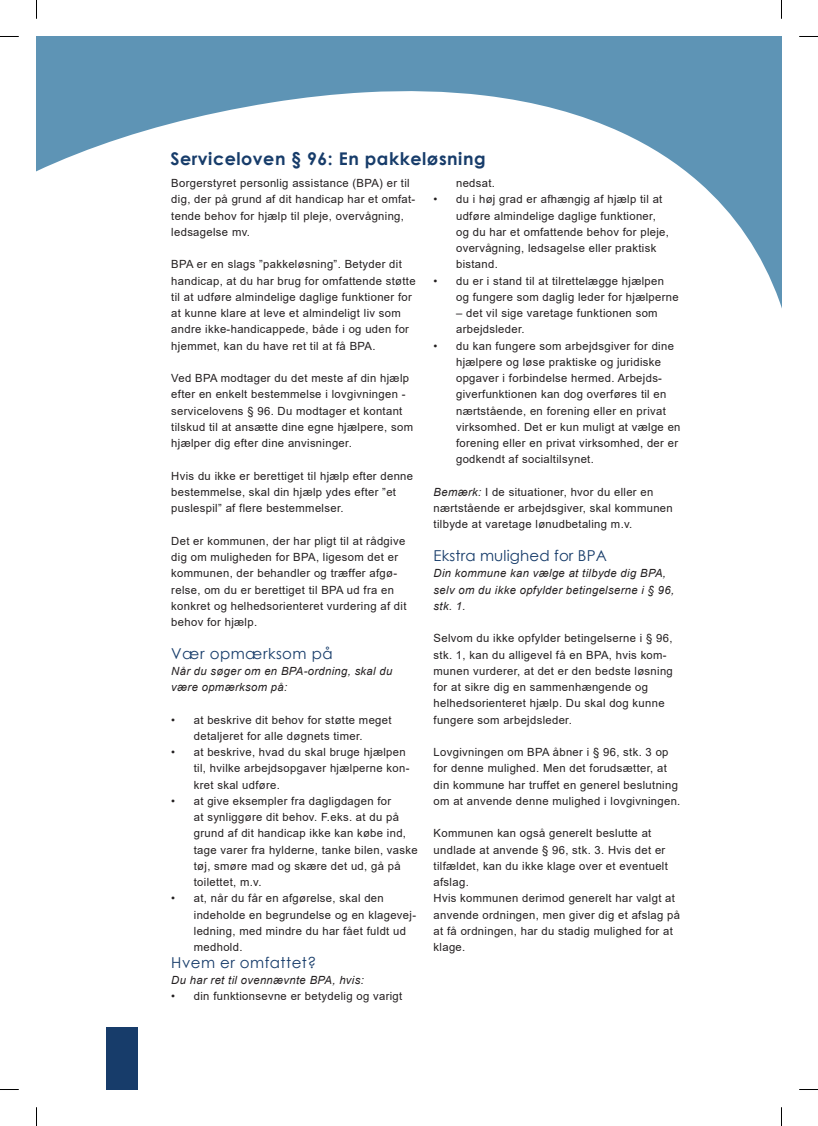
<style>
.page{position:relative;width:818px;height:1126px;background:#fff}
.page>*{position:absolute;margin:0;border:0;box-sizing:border-box;transform-origin:0 0}
.t1{font:700 17.5px "Century Gothic";letter-spacing:.03em;color:#173c6a}
.t2{font:15px "Century Gothic";letter-spacing:.03em;color:#173c6a}
.t3{font:15px "Century Gothic";letter-spacing:.01em;color:#173c6a}
.t4{font:11.25px/16.2px "Arial";letter-spacing:.03em;color:#231f20}
.t5{font:italic 11.25px/16.2px "Arial";letter-spacing:.03em;color:#231f20}
.s1{font-style:italic}
</style>
<div class="page">
<div style="left:106px;top:1026px;width:32px;height:63px;background:#173c6a"></div>
<svg style="left:36px;top:83px;width:745px;height:223px"></svg>
<div style="left:36px;top:36px;width:621px;height:47px;background:#5e94b5"></div>
<div style="left:657px;top:36px;width:124px;height:107px;background:#5e94b5"></div>
<div style="left:36px;top:42px;width:51px;height:63px;background:#5e94b5"></div>
<div style="left:735px;top:99px;width:46px;height:58px;background:#5e94b5"></div>
<svg style="left:0;top:36px;width:19px;height:1px"></svg>
<svg style="left:799px;top:36px;width:18px;height:1px"></svg>
<svg style="left:0;top:1089px;width:19px;height:1px"></svg>
<svg style="left:799px;top:1089px;width:18px;height:1px"></svg>
<svg style="left:36px;top:0;width:1px;height:19px"></svg>
<svg style="left:36px;top:1107px;width:1px;height:18px"></svg>
<h1 class="t1" style="left:170px;top:146px;width:316px">Serviceloven § 96: En pakkeløsning</h1>
<p class="t4" style="left:171px;top:175px;width:245px">Borgerstyret personlig assistance (BPA) er til dig, der på grund af dit handicap har et omfat&shy;tende behov for hjælp til pleje, overvågning, ledsagelse mv.</p>
<p class="t4" style="left:171px;top:256px;width:246px">BPA er en slags ”pakkeløsning”. Betyder dit handicap, at du har brug for omfattende støtte til at udføre almindelige daglige funktioner for at kunne klare at leve et almindeligt liv som andre ikke-handicappede, både i og uden for hjemmet, kan du have ret til at få BPA.</p>
<p class="t4" style="left:171px;top:370px;width:243px">Ved BPA modtager du det meste af din hjælp efter en enkelt bestemmelse i lovgivningen - servicelovens § 96. Du modtager et kontant tilskud til at ansætte dine egne hjælpere, som hjælper dig efter dine anvisninger.</p>
<p class="t4" style="left:171px;top:467px;width:243px">Hvis du ikke er berettiget til hjælp efter denne bestemmelse, skal din hjælp ydes efter ”et puslespil” af flere bestemmelser.</p>
<p class="t4" style="left:171px;top:532px;width:236px">Det er kommunen, der har pligt til at rådgive dig om muligheden for BPA, ligesom det er kommunen, der behandler og træffer afgø&shy;relse, om du er berettiget til BPA ud fra en konkret og helhedsorienteret vurdering af dit behov for hjælp.</p>
<h2 class="t2" style="left:171px;top:642px;width:163px">Vær opmærksom på</h2>
<p class="t5" style="left:171px;top:663px;width:222px">Når du søger om en BPA-ordning, skal du være opmærksom på:</p>
<p class="t4" style="left:171px;top:711px;width:222px;text-align:center">• at beskrive dit behov for støtte meget detaljeret for alle døgnets timer.</p>
<p class="t4" style="left:194px;top:744px;width:217px;text-indent:-22px">• at beskrive, hvad du skal bruge hjælpen til, hvilke arbejdsopgaver hjælperne kon&shy;kret skal udføre.</p>
<p class="t4" style="left:194px;top:792px;width:225px;text-indent:-22px">• at give eksempler fra dagligdagen for<br>at synliggøre dit behov. F.eks. at du på grund af dit handicap ikke kan købe ind, tage varer fra hylderne, tanke bilen, vaske tøj, smøre mad og skære det ud, gå på toilettet, m.v.</p>
<p class="t4" style="left:194px;top:890px;width:224px;text-indent:-22px">• at, når du får en afgørelse, skal den indeholde en begrundelse og en klagevej&shy;ledning, med mindre du har fået fuldt ud medhold.</p>
<h2 class="t2" style="left:171px;top:951px;width:146px">Hvem er omfattet?</h2>
<p class="t5" style="left:171px;top:971px;width:194px">Du har ret til ovennævnte BPA, hvis:</p>
<p class="t4" style="left:171px;top:987px;width:232px">• din funktionsevne er betydelig og varigt</p>
<p class="t4" style="left:456px;top:175px;width:40px">nedsat.</p>
<p class="t4" style="left:456px;top:191px;width:214px;text-indent:-22px">• du i høj grad er afhængig af hjælp til at udføre almindelige daglige funktioner, og du har et omfattende behov for pleje, overvågning, ledsagelse eller praktisk bistand.</p>
<p class="t4" style="left:456px;top:272px;width:224px;text-indent:-22px">• du er i stand til at tilrettelægge hjælpen og fungere som daglig leder for hjælperne</p>
<p class="t4" style="left:456px;top:305px;width:203px">– det vil sige varetage funktionen som arbejdsleder.</p>
<p class="t4" style="left:456px;top:337px;width:226px;text-indent:-22px">• du kan fungere som arbejdsgiver for dine hjælpere og løse praktiske og juridiske opgaver i forbindelse hermed. Arbejds&shy;giverfunktionen kan dog overføres til en nærtstående, en forening eller en privat virksomhed. Det er kun muligt at vælge en forening eller en privat virksomhed, der er godkendt af socialtilsynet.</p>
<p class="t4" style="left:433px;top:483px;width:240px"><span class="s1">Bemærk:</span> I de situationer, hvor du eller en nærtstående er arbejdsgiver, skal kommunen tilbyde at varetage lønudbetaling m.v.</p>
<h2 class="t3" style="left:433px;top:545px;width:175px">Ekstra mulighed for BPA</h2>
<p class="t5" style="left:433px;top:565px;width:242px">Din kommune kan vælge at tilbyde dig BPA, selv om du ikke opfylder betingelserne i § 96, stk. 1.</p>
<p class="t4" style="left:433px;top:630px;width:241px">Selvom du ikke opfylder betingelserne i § 96, stk. 1, kan du alligevel få en BPA, hvis kom&shy;munen vurderer, at det er den bedste løsning for at sikre dig en sammenhængende og helhedsorienteret hjælp. Du skal dog kunne fungere som arbejdsleder.</p>
<p class="t4" style="left:433px;top:744px;width:248px">Lovgivningen om BPA åbner i § 96, stk. 3 op for denne mulighed. Men det forudsætter, at din kommune har truffet en generel beslutning om at anvende denne mulighed i lovgivningen.</p>
<p class="t4" style="left:433px;top:825px;width:248px">Kommunen kan også generelt beslutte at undlade at anvende § 96, stk. 3. Hvis det er tilfældet, kan du ikke klage over et eventuelt afslag.<br>Hvis kommunen derimod generelt har valgt at anvende ordningen, men giver dig et afslag på at få ordningen, har du stadig mulighed for at klage.</p>
</div>
